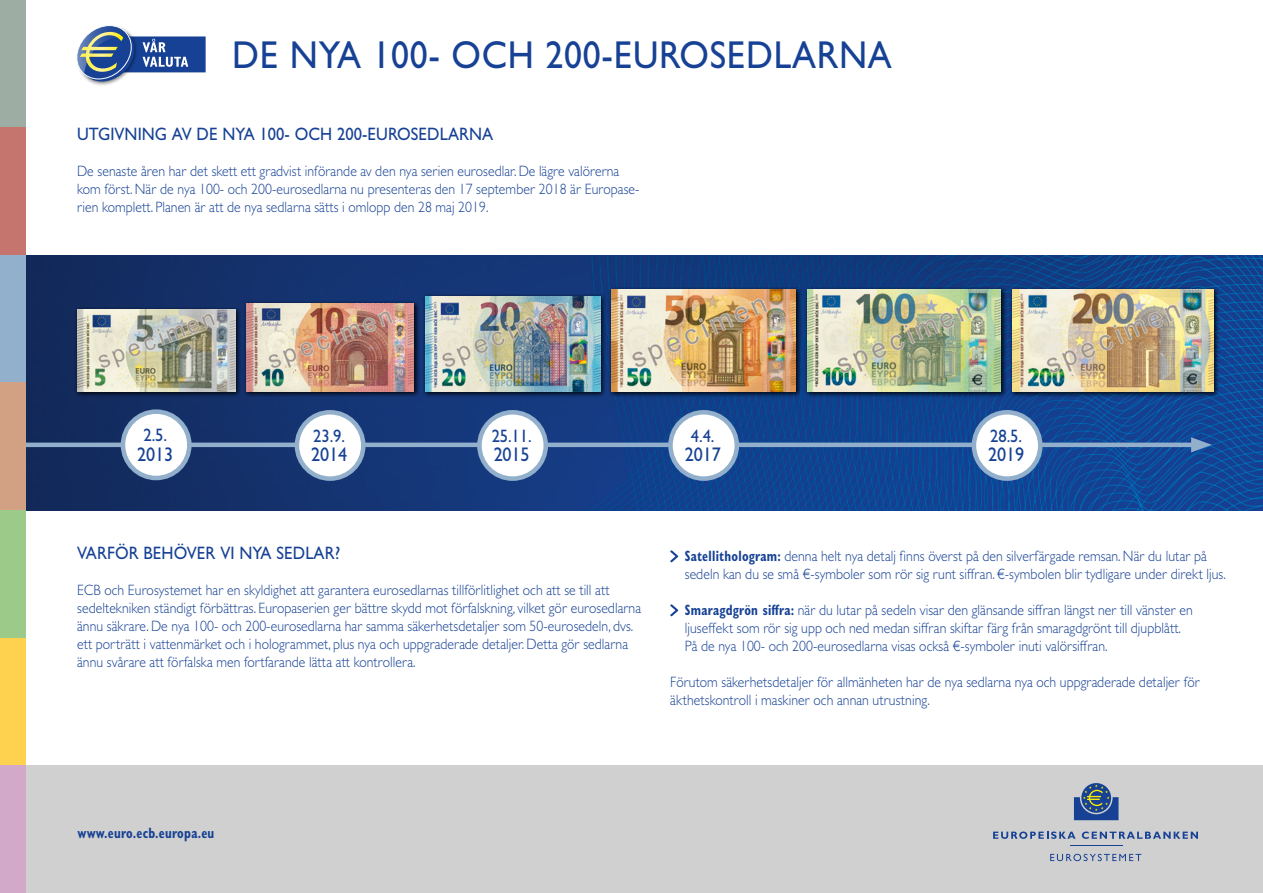
<style>
.page{position:relative;width:1263px;height:893px;background:#fff}
.page>*{position:absolute;margin:0;border:0;box-sizing:border-box;transform-origin:0 0}
.t1{font:500 39px "Gill Sans MT Pro";letter-spacing:.02em;color:#164194;scale:.92 1}
.t2{font:500 19.8px "Gill Sans MT Pro";letter-spacing:-.005em;color:#164194;scale:.92 1}
.t3{font:500 18px "Gill Sans MT Pro";letter-spacing:.005em;color:#164194;scale:.92 1}
.t4{font:300 15px/18px "Gill Sans MT Pro";letter-spacing:.005em;color:#164194;scale:.92 1}
.t5{font:700 condensed 15px "Gill Sans MT Pro";letter-spacing:.02em;color:#164194;scale:.85 1}
.s1{font-weight:700;font-stretch:condensed}
</style>
<div class="page">
<div style="left:0;top:765px;width:1263px;height:128px;background:#d0d0d0"></div>
<img style="left:26px;top:255px;width:1237px;height:255px">
<div style="left:244px;top:300px;width:176px;height:97px;background:#000;opacity:.6"></div>
<div style="left:422px;top:293px;width:184px;height:104px;background:#000;opacity:.6"></div>
<div style="left:1009px;top:287px;width:210px;height:110px;background:#000;opacity:.6"></div>
<div style="left:804px;top:287px;width:203px;height:110px;background:#000;opacity:.6"></div>
<div style="left:74px;top:307px;width:167px;height:90px;background:#000;opacity:.6"></div>
<div style="left:609px;top:287px;width:193px;height:110px;background:#000;opacity:.6"></div>
<img style="left:90px;top:82px;width:25px;height:3px">
<svg style="left:77px;top:25px;width:129px;height:57px"></svg>
<svg style="left:1074px;top:784px;width:44px;height:36px"></svg>
<hr style="left:1070px;top:845px;width:52px;height:1px;background:#164194">
<svg style="left:993px;top:831px;width:82px;height:8px"></svg>
<svg style="left:1082px;top:831px;width:116px;height:8px"></svg>
<svg style="left:1050px;top:854px;width:91px;height:7px"></svg>
<hr style="left:16px;top:443px;width:1183px;height:4px;background:#92afcc">
<svg style="left:1191px;top:437px;width:21px;height:15px"></svg>
<div style="left:123px;top:412px;width:66px;height:66px;background:#fff;border-radius:50%"></div>
<div style="left:121px;top:409px;width:71px;height:71px;border:4px solid #92afcc;border-radius:50%"></div>
<div style="left:297px;top:412px;width:66px;height:67px;background:#fff;border-radius:50%"></div>
<div style="left:295px;top:410px;width:70px;height:71px;border:4px solid #92afcc;border-radius:50%"></div>
<div style="left:479px;top:412px;width:67px;height:67px;background:#fff;border-radius:50%"></div>
<div style="left:477px;top:410px;width:71px;height:71px;border:4px solid #92afcc;border-radius:50%"></div>
<div style="left:670px;top:412px;width:67px;height:67px;background:#fff;border-radius:50%"></div>
<div style="left:668px;top:410px;width:71px;height:71px;border:4px solid #92afcc;border-radius:50%"></div>
<div style="left:974px;top:412px;width:66px;height:67px;background:#fff;border-radius:50%"></div>
<div style="left:972px;top:410px;width:70px;height:71px;border:4px solid #92afcc;border-radius:50%"></div>
<svg style="left:670px;top:550px;width:8px;height:12px"></svg>
<svg style="left:670px;top:604px;width:8px;height:12px"></svg>
<div style="left:0;top:0;width:26px;height:128px;background:#9dada3"></div>
<div style="left:0;top:128px;width:26px;height:127px;background:#c6756e"></div>
<div style="left:0;top:255px;width:26px;height:128px;background:#92afcc"></div>
<div style="left:0;top:383px;width:26px;height:127px;background:#d2a184"></div>
<div style="left:0;top:510px;width:26px;height:128px;background:#9bca89"></div>
<div style="left:0;top:638px;width:26px;height:127px;background:#fed24e"></div>
<div style="left:0;top:765px;width:26px;height:128px;background:#d2a9c8"></div>
<h1 class="t1" style="left:232px;top:32px;width:719px">DE NYA 100- OCH 200-EUROSEDLARNA</h1>
<p class="t3" style="left:77px;top:124px;width:454px">UTGIVNING AV DE NYA 100- OCH 200-EUROSEDLARNA</p>
<p class="t4" style="left:77px;top:162px;width:613px">De senaste åren har det skett ett gradvist införande av den nya serien eurosedlar. De lägre valörerna kom först. När de nya 100- och 200-eurosedlarna nu presenteras den 17 september 2018 är Europase&shy;rien komplett. Planen är att de nya sedlarna sätts i omlopp den 28 maj 2019.</p>
<p class="t3" style="left:143px;top:424px;width:27px">2.5.</p>
<h2 class="t2" style="left:137px;top:442px;width:41px">2013</h2>
<p class="t3" style="left:313px;top:425px;width:36px">23.9.</p>
<h2 class="t2" style="left:311px;top:443px;width:41px">2014</h2>
<p class="t3" style="left:492px;top:425px;width:45px">25.11.</p>
<h2 class="t2" style="left:494px;top:443px;width:41px">2015</h2>
<p class="t3" style="left:691px;top:425px;width:27px">4.4.</p>
<h2 class="t2" style="left:685px;top:443px;width:41px">2017</h2>
<p class="t3" style="left:990px;top:425px;width:36px">28.5.</p>
<h2 class="t2" style="left:988px;top:443px;width:41px">2019</h2>
<p class="t3" style="left:77px;top:542px;width:287px">VARFÖR BEHÖVER VI NYA SEDLAR?</p>
<p class="t4" style="left:77px;top:581px;width:614px">ECB och Eurosystemet har en skyldighet att garantera eurosedlarnas tillförlitlighet och att se till att sedeltekniken ständigt förbättras. Europaserien ger bättre skydd mot förfalskning, vilket gör eurosedlarna ännu säkrare. De nya 100- och 200-eurosedlarna har samma säkerhetsdetaljer som 50-eurosedeln, dvs. ett porträtt i vattenmärket och i hologrammet, plus nya och uppgraderade detaljer. Detta gör sedlarna ännu svårare att förfalska men fortfarande lätta att kontrollera.</p>
<p class="t4" style="left:685px;top:547px;width:590px"><span class="s1">Satellithologram:</span> denna helt nya detalj finns överst på den silverfärgade remsan. När du lutar på sedeln kan du se små €-symboler som rör sig runt siffran. €-symbolen blir tydligare under direkt ljus.</p>
<p class="t4" style="left:685px;top:601px;width:554px"><span class="s1">Smaragdgrön siffra:</span> när du lutar på sedeln visar den glänsande siffran längst ner till vänster en ljuseffekt som rör sig upp och ned medan siffran skiftar färg från smaragdgrönt till djupblått.<br>På de nya 100- och 200-eurosedlarna visas också €-symboler inuti valörsiffran.</p>
<p class="t4" style="left:670px;top:673px;width:577px">Förutom säkerhetsdetaljer för allmänheten har de nya sedlarna nya och uppgraderade detaljer för äkthetskontroll i maskiner och annan utrustning.</p>
<p class="t5" style="left:77px;top:824px;width:163px">www.euro.ecb.europa.eu</p>
</div>
